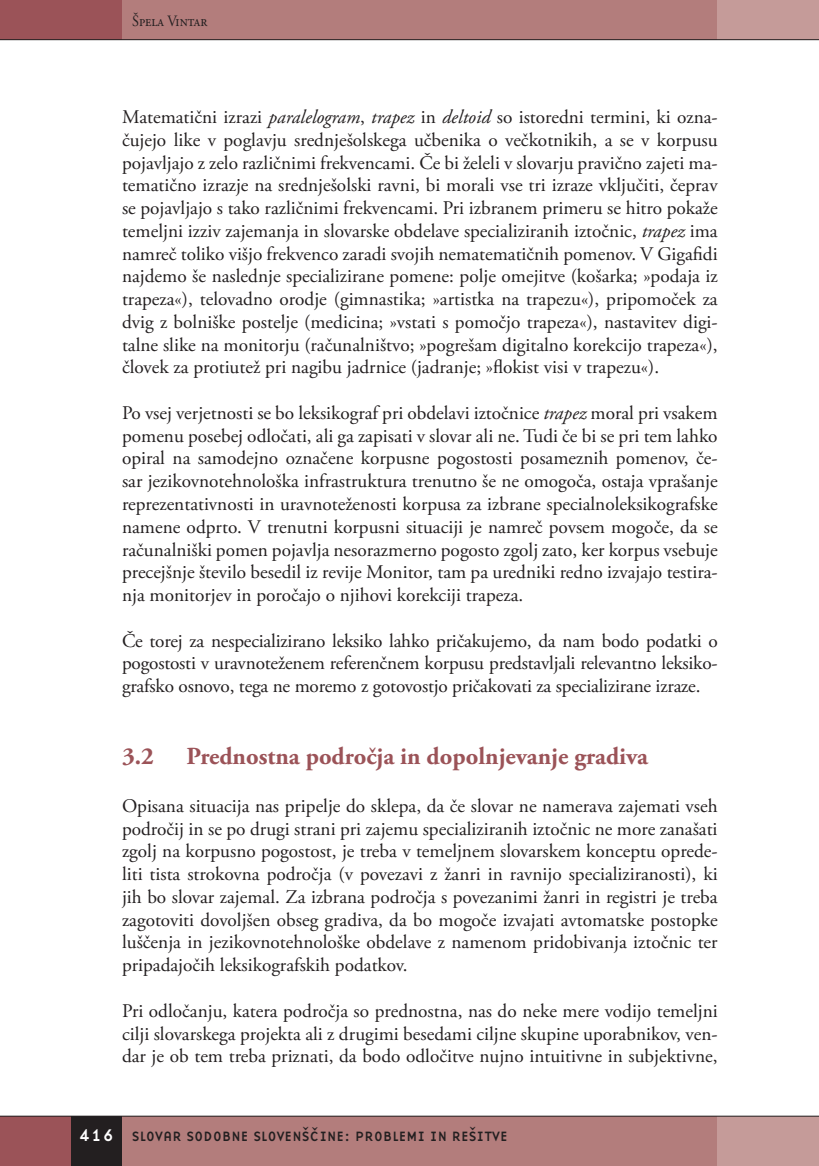
<style>
.page{position:relative;width:819px;height:1166px;background:#fff}
.page>*{position:absolute;margin:0;border:0;box-sizing:border-box;transform-origin:0 0}
.t1{font:700 24.5px "Adobe Garamond Pro";color:#9b5358}
.t2{font:19.25px/22.8px "Adobe Garamond Pro";letter-spacing:-.02em;color:#231f20;text-align:justify}
.t3{font:15.75px "Adobe Garamond Pro";color:#231f20;scale:.9 1}
.t4{font:14px "Base Nine";color:#231f20}
.s1{font-style:italic}
.s2{font-size:17.5px;color:#fff}
</style>
<div class="page">
<div style="left:122px;top:0;width:596px;height:40px;background:#b37d7c"></div>
<div style="left:0;top:1116px;width:71px;height:50px;background:#9b5358"></div>
<div style="left:122px;top:1116px;width:620px;height:50px;background:#b37d7c"></div>
<div style="left:71px;top:1116px;width:51px;height:50px;background:#231f20"></div>
<div style="left:717px;top:1116px;width:101px;height:50px;background:#c59b99"></div>
<div style="left:717px;top:0;width:101px;height:40px;background:#c59b99"></div>
<div style="left:0;top:0;width:122px;height:40px;background:#9b5358"></div>
<hr style="left:0;top:39px;width:818px;height:1px;background:#231f20">
<hr style="left:0;top:1116px;width:818px;height:1px;background:#231f20">
<p class="t3" style="left:132px;top:11px;width:85px">Špela Vintar</p>
<p class="t2" style="left:122px;top:106px;width:597px">Matematični izrazi <span class="s1">paralelogram</span>, <span class="s1">trapez</span> in <span class="s1">deltoid</span> so istoredni termini, ki ozna&shy;čujejo like v poglavju srednješolskega učbenika o večkotnikih, a se v korpusu pojavljajo z zelo različnimi frekvencami. Če bi želeli v slovarju pravično zajeti ma&shy;tematično izrazje na srednješolski ravni, bi morali vse tri izraze vključiti, čeprav se pojavljajo s tako različnimi frekvencami. Pri izbranem primeru se hitro pokaže temeljni izziv zajemanja in slovarske obdelave specializiranih iztočnic, <span class="s1">trapez</span> ima namreč toliko višjo frekvenco zaradi svojih nematematičnih pomenov. V Gigafidi najdemo še naslednje specializirane pomene: polje omejitve (košarka; »podaja iz trapeza«), telovadno orodje (gimnastika; »artistka na trapezu«), pripomoček za dvig z bolniške postelje (medicina; »vstati s pomočjo trapeza«), nastavitev digi&shy;talne slike na monitorju (računalništvo; »pogrešam digitalno korekcijo trapeza«), človek za protiutež pri nagibu jadrnice (jadranje; »flokist visi v trapezu«).</p>
<p class="t2" style="left:122px;top:402px;width:597px">Po vsej verjetnosti se bo leksikograf pri obdelavi iztočnice <span class="s1">trapez</span> moral pri vsakem pomenu posebej odločati, ali ga zapisati v slovar ali ne. Tudi če bi se pri tem lahko opiral na samodejno označene korpusne pogostosti posameznih pomenov, če&shy;sar jezikovnotehnološka infrastruktura trenutno še ne omogoča, ostaja vprašanje reprezentativnosti in uravnoteženosti korpusa za izbrane specialnoleksikografske namene odprto. V trenutni korpusni situaciji je namreč povsem mogoče, da se računalniški pomen pojavlja nesorazmerno pogosto zgolj zato, ker korpus vsebuje precejšnje število besedil iz revije Monitor, tam pa uredniki redno izvajajo testira&shy;nja monitorjev in poročajo o njihovi korekciji trapeza.</p>
<p class="t2" style="left:122px;top:630px;width:597px">Če torej za nespecializirano leksiko lahko pričakujemo, da nam bodo podatki o pogostosti v uravnoteženem referenčnem korpusu predstavljali relevantno leksiko&shy;grafsko osnovo, tega ne moremo z gotovostjo pričakovati za specializirane izraze.</p>
<p class="t1" style="left:122px;top:742px;width:33px">3.2</p>
<p class="t1" style="left:186px;top:742px;width:463px">Prednostna področja in dopolnjevanje gradiva</p>
<p class="t2" style="left:122px;top:795px;width:597px">Opisana situacija nas pripelje do sklepa, da če slovar ne namerava zajemati vseh področij in se po drugi strani pri zajemu specializiranih iztočnic ne more zanašati zgolj na korpusno pogostost, je treba v temeljnem slovarskem konceptu oprede&shy;liti tista strokovna področja (v povezavi z žanri in ravnijo specializiranosti), ki jih bo slovar zajemal. Za izbrana področja s povezanimi žanri in registri je treba zagotoviti dovoljšen obseg gradiva, da bo mogoče izvajati avtomatske postopke luščenja in jezikovnotehnološke obdelave z namenom pridobivanja iztočnic ter pripadajočih leksikografskih podatkov.</p>
<p class="t2" style="left:122px;top:1000px;width:597px">Pri odločanju, katera področja so prednostna, nas do neke mere vodijo temeljni cilji slovarskega projekta ali z drugimi besedami ciljne skupine uporabnikov, ven&shy;dar je ob tem treba priznati, da bodo odločitve nujno intuitivne in subjektivne,</p>
<p class="t4" style="left:79px;top:1126px;width:430px"><span class="s2">416</span> SLOVAR SODOBNE SLOVENŠCˇINE: PROBLEMI IN REŠITVE</p>
</div>
